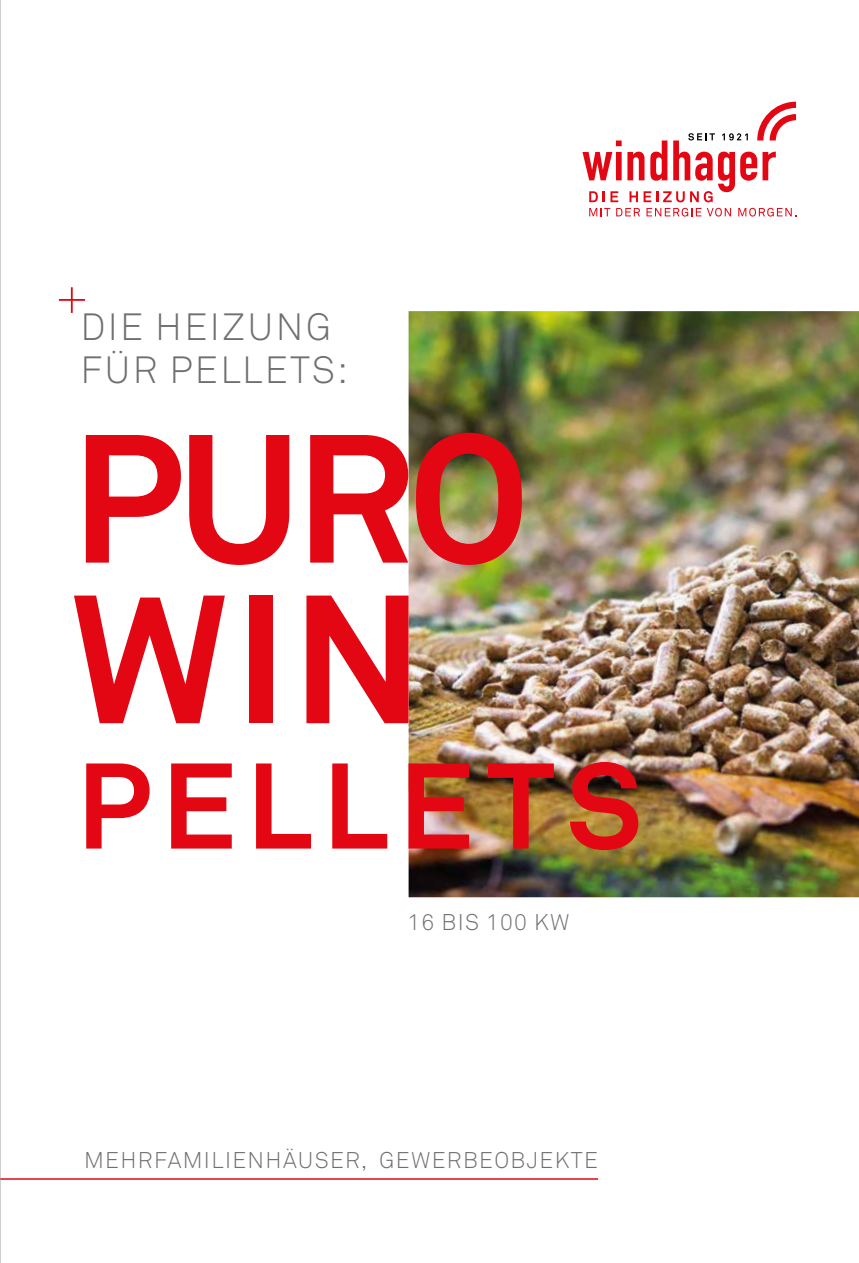
<style>
.page{position:relative;width:859px;height:1263px;background:#fff}
.page>*{position:absolute;margin:0;border:0;box-sizing:border-box;transform-origin:0 0}
.t1{font:700 180px/160.5px "Akkurat Pro";letter-spacing:-.03em;color:#e30613}
.t2{font:700 120px "Akkurat Pro";letter-spacing:.085em;color:#e30613}
.t3{font:300 37.5px/43px "Akkurat Pro";letter-spacing:.06em;color:#706f6f}
.t4{font:300 22.5px "Akkurat Pro";letter-spacing:.06em;color:#706f6f}
</style>
<div class="page">
<img style="left:409px;top:311px;width:450px;height:586px">
<svg style="left:582px;top:102px;width:214px;height:100px"></svg>
<svg style="left:589px;top:208px;width:21px;height:8px"></svg>
<svg style="left:616px;top:208px;width:24px;height:8px"></svg>
<svg style="left:646px;top:208px;width:55px;height:9px"></svg>
<svg style="left:707px;top:208px;width:24px;height:9px"></svg>
<svg style="left:738px;top:208px;width:58px;height:9px"></svg>
<hr style="left:71px;top:287px;width:2px;height:26px;background:#e30613">
<hr style="left:59px;top:299px;width:26px;height:2px;background:#e30613">
<hr style="left:0;top:1178px;width:598px;height:2px;background:#e30613">
<hr style="left:0;top:0;width:1px;height:1263px;background:#9d9d9c">
<h3 class="t3" style="left:80px;top:305px;width:269px">DIE HEIZUNG<br>FÜR PELLETS:</h3>
<h1 class="t1" style="left:71px;top:417px;width:460px">PURO<br>WIN</h1>
<h2 class="t2" style="left:76px;top:732px;width:567px">PELLETS</h2>
<p class="t4" style="left:407px;top:909px;width:164px">16 BIS 100 KW</p>
<p class="t4" style="left:84px;top:1147px;width:515px">MEHRFAMILIENHÄUSER, GEWERBEOBJEKTE</p>
</div>
